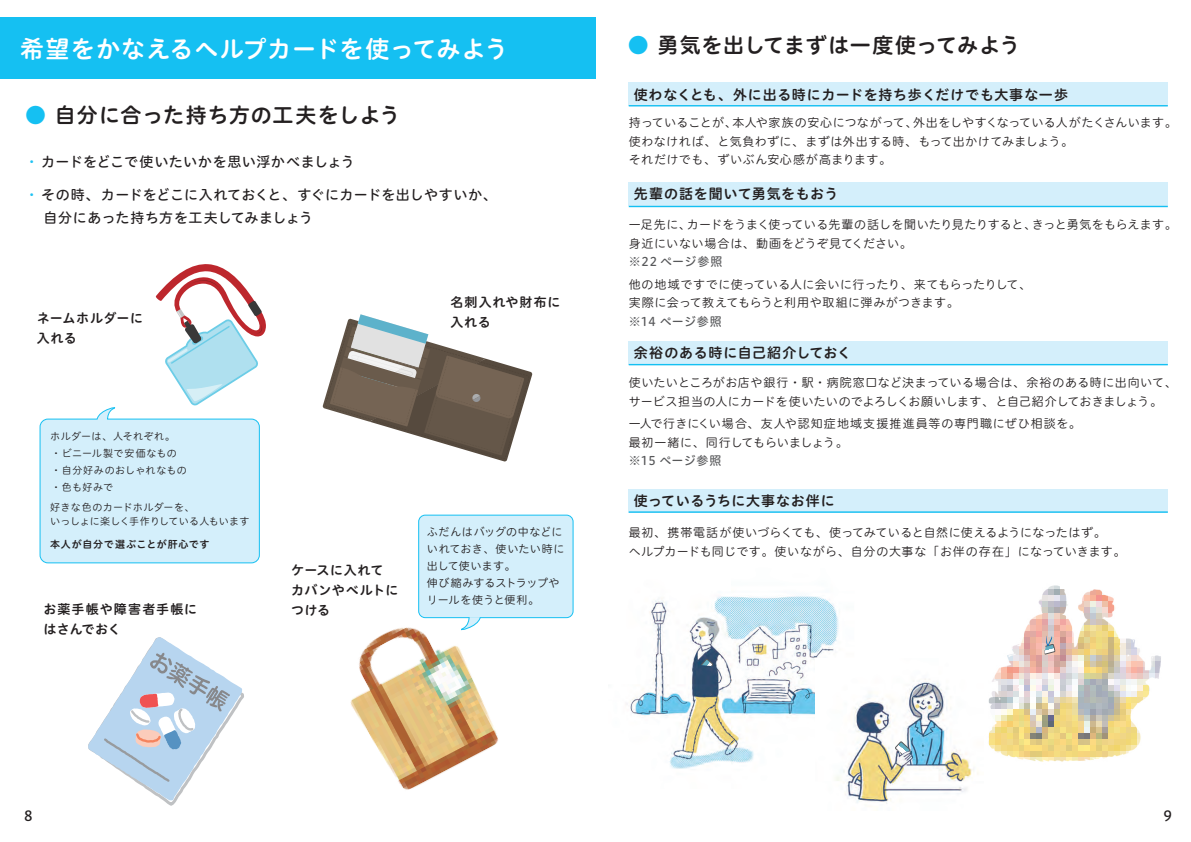
<style>
.page{position:relative;width:1191px;height:842px;background:#fff}
.page>*{position:absolute;margin:0;border:0;box-sizing:border-box;transform-origin:0 0}
.t1{font:24px "Hiragino UD Sans R Std W6";letter-spacing:.035em;color:#fff}
.t2{font:21px "Hiragino UD Sans R Std W6";letter-spacing:.03em;color:#231f20}
.t3{font:14px/22.7px "Hiragino UD Sans R Std W5";letter-spacing:.03em;color:#231f20}
.t4{font:14px "Hiragino UD Sans R Std W6";letter-spacing:.045em;color:#231f20}
.t5{font:13px/19.8px "Hiragino UD Sans R Std W6";letter-spacing:.05em;color:#231f20}
.t6{font:13px "Hiragino UD Sans R Std W6";letter-spacing:.09em;color:#231f20}
.t7{font:12px/18.4px "Hiragino UD Sans R Std W3";letter-spacing:.025em;color:#231f20}
.t8{font:12px/18.4px "Hiragino UD Sans R Std W3";letter-spacing:.065em;color:#231f20}
.t9{font:12px "Hiragino UD Sans R Std W5";letter-spacing:.02em;color:#57585a}
.t10{font:11px/17px "Hiragino UD Sans R Std W3";letter-spacing:.02em;color:#231f20}
.t11{font:10px/17px "Hiragino UD Sans R Std W3";letter-spacing:.03em;color:#231f20}
.t12{font:10px "Hiragino UD Sans R Std W6";letter-spacing:.07em;color:#231f20}
.s1{color:#15c0f2}
.s2{color:#1fc2f3}
</style>
<div class="page">
<div style="left:0;top:17px;width:595px;height:62px;background:#15c0f2"></div>
<img style="left:626px;top:595px;width:213px;height:174px">
<img style="left:816px;top:658px;width:156px;height:146px">
<div style="left:629px;top:83px;width:538px;height:23px;background:#d4effb"></div>
<div style="left:629px;top:182px;width:538px;height:23px;background:#d4effb"></div>
<div style="left:629px;top:342px;width:538px;height:23px;background:#d4effb"></div>
<div style="left:629px;top:489px;width:538px;height:23px;background:#d4effb"></div>
<hr style="left:629px;top:105px;width:538px;height:1px;background:#15c0f2">
<hr style="left:629px;top:206px;width:538px;height:1px;background:#15c0f2">
<hr style="left:629px;top:364px;width:538px;height:1px;background:#15c0f2">
<hr style="left:629px;top:511px;width:538px;height:2px;background:#15c0f2">
<div style="left:419px;top:515px;width:154px;height:103px;background:#d4effb;border-radius:7px"></div>
<div style="left:418px;top:515px;width:155px;height:103px;border:1px solid #15c0f2;border-radius:7px"></div>
<svg style="left:322px;top:314px;width:210px;height:148px"></svg>
<svg style="left:40px;top:264px;width:226px;height:299px"></svg>
<svg style="left:88px;top:637px;width:156px;height:169px"></svg>
<img style="left:350px;top:567px;width:202px;height:223px">
<img style="left:965px;top:585px;width:196px;height:189px">
<svg style="left:1043px;top:635px;width:12px;height:20px"></svg>
<svg style="left:697px;top:658px;width:17px;height:9px"></svg>
<svg style="left:894px;top:741px;width:17px;height:14px"></svg>
<h1 class="t1" style="left:20px;top:30px;width:490px">希望をかなえるヘルプカードを使ってみよう</h1>
<h2 class="t2" style="left:25px;top:99px;width:377px"><span class="s1">●</span> 自分に合った持ち方の工夫をしよう</h2>
<p class="t3" style="left:25px;top:150px;width:331px"><span class="s2">・</span> カードをどこで使いたいかを思い浮かべましょう</p>
<p class="t3" style="left:25px;top:183px;width:474px"><span class="s2">・</span> その時、カードをどこに入れておくと、すぐにカードを出しやすいか、　自分にあった持ち方を工夫してみましょう</p>
<p class="t5" style="left:450px;top:291px;width:111px">名刺入れや財布に</p>
<p class="t5" style="left:37px;top:307px;width:108px">ネームホルダーに</p>
<p class="t5" style="left:450px;top:311px;width:42px">入れる</p>
<p class="t5" style="left:37px;top:327px;width:42px">入れる</p>
<p class="t11" style="left:50px;top:427px;width:139px">ホルダーは、人それぞれ。<br>・ビニール製で安価なもの　・自分好みのおしゃれなもの・色も好みで</p>
<p class="t11" style="left:50px;top:499px;width:201px;line-height:14.2px">好きな色のカードホルダーを、<br>いっしょに楽しく手作りしている人もいます</p>
<p class="t12" style="left:50px;top:536px;width:161px">本人が自分で選ぶことが肝心です</p>
<p class="t5" style="left:291px;top:559px;width:109px">ケースに入れてカバンやベルトに</p>
<p class="t6" style="left:43px;top:599px;width:155px">お薬手帳や障害者手帳に</p>
<p class="t5" style="left:291px;top:599px;width:40px">つける</p>
<p class="t5" style="left:43px;top:618px;width:79px">はさんでおく</p>
<p class="t10" style="left:427px;top:522px;width:139px">ふだんはバッグの中などにいれておき、使いたい時に出して使います。<br>伸び縮みするストラップやリールを使うと便利。</p>
<h2 class="t2" style="left:627px;top:29px;width:394px"><span class="s1">●</span> 勇気を出してまずは一度使ってみよう</h2>
<p class="t4" style="left:634px;top:84px;width:436px">使わなくとも、外に出る時にカードを持ち歩くだけでも大事な一歩</p>
<p class="t7" style="left:629px;top:113px;width:550px">持っていることが、本人や家族の安心につながって、外出をしやすくなっている人がたくさんいます。使わなければ、と気負わずに、まずは外出する時、もって出かけてみましょう。<br>それだけでも、ずいぶん安心感が高まります。</p>
<p class="t4" style="left:634px;top:183px;width:206px">先輩の話を聞いて勇気をもおう</p>
<p class="t7" style="left:629px;top:215px;width:550px">一足先に、カードをうまく使っている先輩の話しを聞いたり見たりすると、きっと勇気をもらえます。身近にいない場合は、動画をどうぞ見てください。</p>
<p class="t9" style="left:629px;top:252px;width:95px">※22 ページ参照</p>
<p class="t7" style="left:629px;top:274px;width:404px">他の地域ですでに使っている人に会いに行ったり、来てもらったりして、実際に会って教えてもらうと利用や取組に弾みがつきます。</p>
<p class="t9" style="left:629px;top:312px;width:95px">※14 ページ参照</p>
<p class="t4" style="left:634px;top:343px;width:219px">余裕のある時に自己紹介しておく</p>
<p class="t7" style="left:629px;top:373px;width:550px">使いたいところがお店や銀行・駅・病院窓口など決まっている場合は、余裕のある時に出向いて、サービス担当の人にカードを使いたいのでよろしくお願いします、と自己紹介しておきましょう。</p>
<p class="t8" style="left:629px;top:414px;width:454px">一人で行きにくい場合、友人や認知症地域支援推進員等の専門職にぜひ相談を。最初一緒に、同行してもらいましょう。</p>
<p class="t9" style="left:629px;top:452px;width:94px">※15 ページ参照</p>
<p class="t4" style="left:634px;top:490px;width:202px">使っているうちに大事なお伴に</p>
<p class="t7" style="left:629px;top:523px;width:498px">最初、携帯電話が使いづらくても、使ってみていると自然に使えるようになったはず。<br>ヘルプカードも同じです。使いながら、自分の大事な「お伴の存在」になっていきます。</p>
<p class="t3" style="left:24px;top:803px;width:10px">8</p>
<p class="t3" style="left:1163px;top:803px;width:10px">9</p>
</div>
